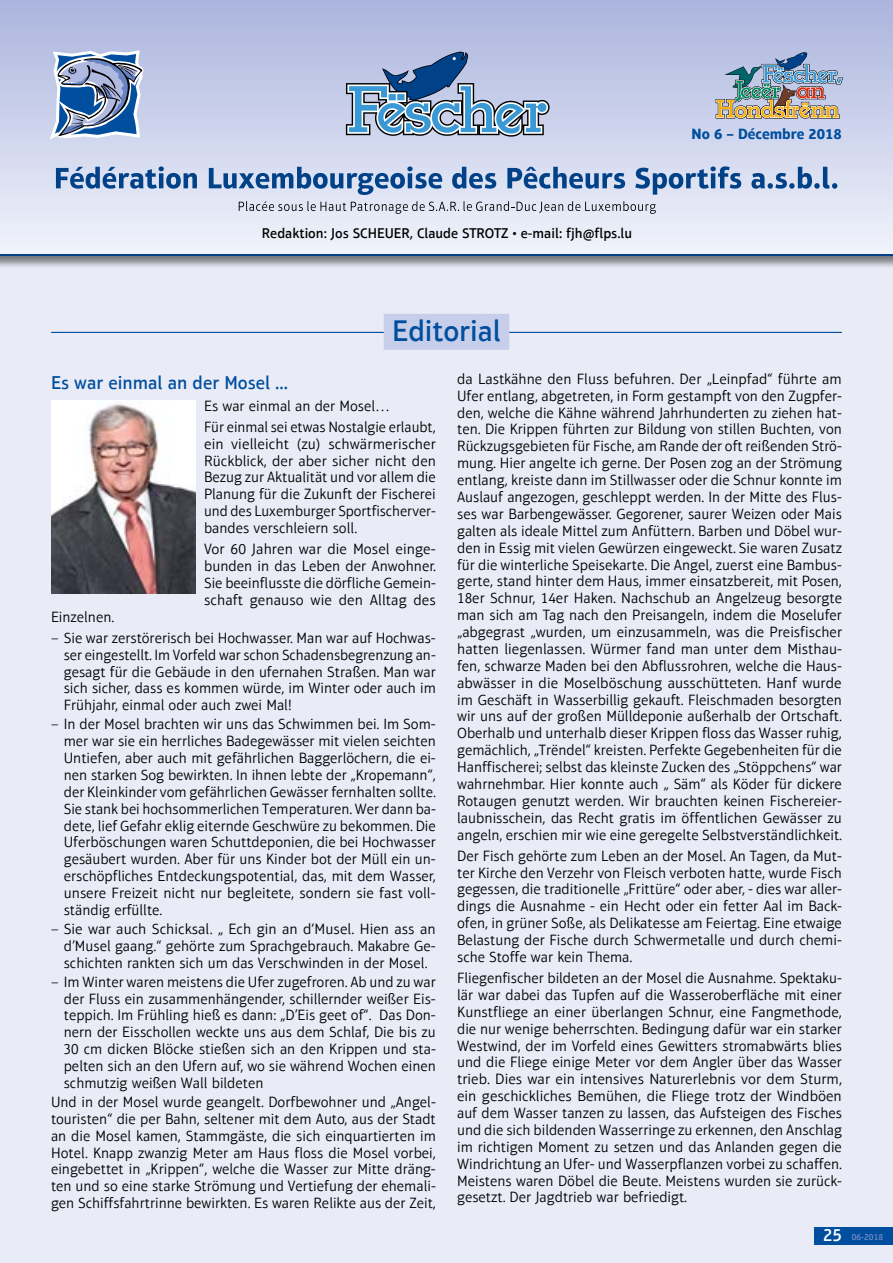
<style>
.page{position:relative;width:893px;height:1263px;background:#fff}
.page>*{position:absolute;margin:0;border:0;box-sizing:border-box;transform-origin:0 0}
.t1{font:500 30px "Aptifer Sans Com";color:#004e9e}
.t2{font:500 18.75px "Aptifer Sans Com";color:#004e9e}
.t3{font:300 15px/17px "Aptifer Sans Com";color:#000;text-align:justify}
.t4{font:700 15px "Aptifer Sans Com";color:#004e9e}
.t5{font:500 14.25px "Aptifer Sans Com";color:#000}
.t6{font:500 9px "Aptifer Sans Com";color:#748bc6}
.s1{font-size:18px;color:#fff}
</style>
<div class="page">
<div style="left:0;top:255px;width:893px;height:1008px;background:#e9ebf7"></div>
<div style="left:814px;top:1228px;width:79px;height:17px;background:#004e9e"></div>
<hr style="left:51px;top:332px;width:791px;height:1px;background:#004e9e">
<div style="left:384px;top:314px;width:125px;height:36px;background:#c7ceea"></div>
<div style="left:0;top:0;width:893px;height:268px;background:#000;opacity:.5"></div>
<div style="left:0;top:0;width:893px;height:255px;background:linear-gradient(to bottom,#abb4dd,#f1f3fb)"></div>
<svg style="left:716px;top:19px;width:129px;height:100px;background:#a5adbc"></svg>
<svg style="left:239px;top:201px;width:417px;height:13px;background:#c0c3d0"></svg>
<svg style="left:209px;top:166px;width:233px;height:29px;background:#94add0"></svg>
<svg style="left:452px;top:167px;width:44px;height:22px"></svg>
<svg style="left:507px;top:167px;width:118px;height:22px;background:#7d9cc4"></svg>
<svg style="left:635px;top:166px;width:106px;height:29px;background:#90aace"></svg>
<svg style="left:751px;top:167px;width:86px;height:22px;background:#90a9ce"></svg>
<hr style="left:0;top:254px;width:893px;height:1px;background:#004188">
<svg style="left:346px;top:52px;width:204px;height:85px;background:#85a1c2"></svg>
<svg style="left:47px;top:48px;width:150px;height:141px;background:#a2b3d3"></svg>
<img style="left:51px;top:401px;width:145px;height:193px">
<p class="t5" style="left:262px;top:225px;width:372px">Redaktion: Jos SCHEUER, Claude STROTZ • e-mail: fjh@flps.lu</p>
<h1 class="t1" style="left:392px;top:314px;width:110px">Editorial</h1>
<p class="t4" style="left:691px;top:125px;width:152px">No 6 – Décembre 2018</p>
<p class="t2" style="left:51px;top:372px;width:238px">Es war einmal an der Mosel ...</p>
<p class="t3" style="left:204px;top:395px;width:233px;line-height:21.1px">Es war einmal an der Mosel…<br>Für einmal sei etwas Nostalgie erlaubt,</p>
<p class="t3" style="left:204px;top:435px;width:233px">ein vielleicht (zu) schwärmerischer Rückblick, der aber sicher nicht den Bezug zur Aktualität und vor allem die Planung für die Zukunft der Fischerei und des Luxemburger Sportfischerver&shy;bandes verschleiern soll.</p>
<p class="t3" style="left:204px;top:541px;width:234px">Vor 60 Jahren war die Mosel einge&shy;bunden in das Leben der Anwohner.<br>Sie beeinflusste die dörfliche Gemein&shy;schaft genauso wie den Alltag des</p>
<p class="t3" style="left:51px;top:608px;width:65px">Einzelnen.</p>
<p class="t3" style="left:64px;top:629px;width:374px;text-indent:-13px">– Sie war zerstörerisch bei Hochwasser. Man war auf Hochwas&shy;ser eingestellt. Im Vorfeld war schon Schadensbegrenzung an&shy;gesagt für die Gebäude in den ufernahen Straßen. Man war sich sicher, dass es kommen würde, im Winter oder auch im Frühjahr, einmal oder auch zwei Mal!</p>
<p class="t3" style="left:64px;top:716px;width:374px;text-indent:-13px">– In der Mosel brachten wir uns das Schwimmen bei. Im Som&shy;mer war sie ein herrliches Badegewässer mit vielen seichten Untiefen, aber auch mit gefährlichen Baggerlöchern, die ei&shy;nen starken Sog bewirkten. In ihnen lebte der „Kropemann“, der Kleinkinder vom gefährlichen Gewässer fernhalten sollte.<br>Sie stank bei hochsommerlichen Temperaturen. Wer dann ba&shy;dete, lief Gefahr eklig eiternde Geschwüre zu bekommen. Die Uferböschungen waren Schuttdeponien, die bei Hochwasser gesäubert wurden. Aber für uns Kinder bot der Müll ein un&shy;erschöpfliches Entdeckungspotential, das, mit dem Wasser, unsere Freizeit nicht nur begleitete, sondern sie fast voll&shy;ständig erfüllte.</p>
<p class="t3" style="left:64px;top:920px;width:374px;text-indent:-13px">– Sie war auch Schicksal. „ Ech gin an d‘Musel. Hien ass an d’Musel gaang.“ gehörte zum Sprachgebrauch. Makabre Ge&shy;schichten rankten sich um das Verschwinden in der Mosel.</p>
<p class="t3" style="left:64px;top:973px;width:374px;text-indent:-13px">– Im Winter waren meistens die Ufer zugefroren. Ab und zu war der Fluss ein zusammenhängender, schillernder weißer Eis&shy;teppich. Im Frühling hieß es dann: „D’Eis geet of“. Das Don&shy;nern der Eisschollen weckte uns aus dem Schlaf, Die bis zu 30 cm dicken Blöcke stießen sich an den Krippen und sta&shy;pelten sich an den Ufern auf, wo sie während Wochen einen schmutzig weißen Wall bildeten</p>
<p class="t3" style="left:51px;top:1093px;width:386px">Und in der Mosel wurde geangelt. Dorfbewohner und „Angel&shy;touristen“ die per Bahn, seltener mit dem Auto, aus der Stadt an die Mosel kamen, Stammgäste, die sich einquartierten im Hotel. Knapp zwanzig Meter am Haus floss die Mosel vorbei, eingebettet in „Krippen“, welche die Wasser zur Mitte dräng&shy;ten und so eine starke Strömung und Vertiefung der ehemali&shy;gen Schiffsfahrtrinne bewirkten. Es waren Relikte aus der Zeit,</p>
<p class="t3" style="left:457px;top:370px;width:387px">da Lastkähne den Fluss befuhren. Der „Leinpfad“ führte am Ufer entlang, abgetreten, in Form gestampft von den Zugpfer&shy;den, welche die Kähne während Jahrhunderten zu ziehen hat&shy;ten. Die Krippen führten zur Bildung von stillen Buchten, von Rückzugsgebieten für Fische, am Rande der oft reißenden Strö&shy;mung. Hier angelte ich gerne. Der Posen zog an der Strömung entlang, kreiste dann im Stillwasser oder die Schnur konnte im Auslauf angezogen, geschleppt werden. In der Mitte des Flus&shy;ses war Barbengewässer. Gegorener, saurer Weizen oder Mais galten als ideale Mittel zum Anfüttern. Barben und Döbel wur&shy;den in Essig mit vielen Gewürzen eingeweckt. Sie waren Zusatz für die winterliche Speisekarte. Die Angel, zuerst eine Bambus&shy;gerte, stand hinter dem Haus, immer einsatzbereit, mit Posen, 18er Schnur, 14er Haken. Nachschub an Angelzeug besorgte man sich am Tag nach den Preisangeln, indem die Moselufer „abgegrast „wurden, um einzusammeln, was die Preisfischer hatten liegenlassen. Würmer fand man unter dem Misthau&shy;fen, schwarze Maden bei den Abflussrohren, welche die Haus&shy;abwässer in die Moselböschung ausschütteten. Hanf wurde im Geschäft in Wasserbillig gekauft. Fleischmaden besorgten wir uns auf der großen Mülldeponie außerhalb der Ortschaft.<br>Oberhalb und unterhalb dieser Krippen floss das Wasser ruhig, gemächlich, „Trëndel“ kreisten. Perfekte Gegebenheiten für die Hanffischerei; selbst das kleinste Zucken des „Stöppchens“ war wahrnehmbar. Hier konnte auch „ Säm“ als Köder für dickere Rotaugen genutzt werden. Wir brauchten keinen Fischereier&shy;laubnisschein, das Recht gratis im öffentlichen Gewässer zu angeln, erschien mir wie eine geregelte Selbstverständlichkeit.</p>
<p class="t3" style="left:457px;top:847px;width:386px">Der Fisch gehörte zum Leben an der Mosel. An Tagen, da Mut&shy;ter Kirche den Verzehr von Fleisch verboten hatte, wurde Fisch gegessen, die traditionelle „Frittüre“ oder aber, - dies war aller&shy;dings die Ausnahme - ein Hecht oder ein fetter Aal im Back&shy;ofen, in grüner Soße, als Delikatesse am Feiertag. Eine etwaige Belastung der Fische durch Schwermetalle und durch chemi&shy;sche Stoffe war kein Thema.</p>
<p class="t3" style="left:457px;top:969px;width:387px">Fliegenfischer bildeten an der Mosel die Ausnahme. Spektaku&shy;lär war dabei das Tupfen auf die Wasseroberfläche mit einer Kunstfliege an einer überlangen Schnur, eine Fangmethode, die nur wenige beherrschten. Bedingung dafür war ein starker Westwind, der im Vorfeld eines Gewitters stromabwärts blies und die Fliege einige Meter vor dem Angler über das Wasser trieb. Dies war ein intensives Naturerlebnis vor dem Sturm, ein geschickliches Bemühen, die Fliege trotz der Windböen auf dem Wasser tanzen zu lassen, das Aufsteigen des Fisches und die sich bildenden Wasserringe zu erkennen, den Anschlag im richtigen Moment zu setzen und das Anlanden gegen die Windrichtung an Ufer- und Wasserpflanzen vorbei zu schaffen.<br>Meistens waren Döbel die Beute. Meistens wurden sie zurück&shy;gesetzt. Der Jagdtrieb war befriedigt.</p>
<p class="t6" style="left:823px;top:1231px;width:62px"><span class="s1">25</span> 06-2018</p>
</div>
